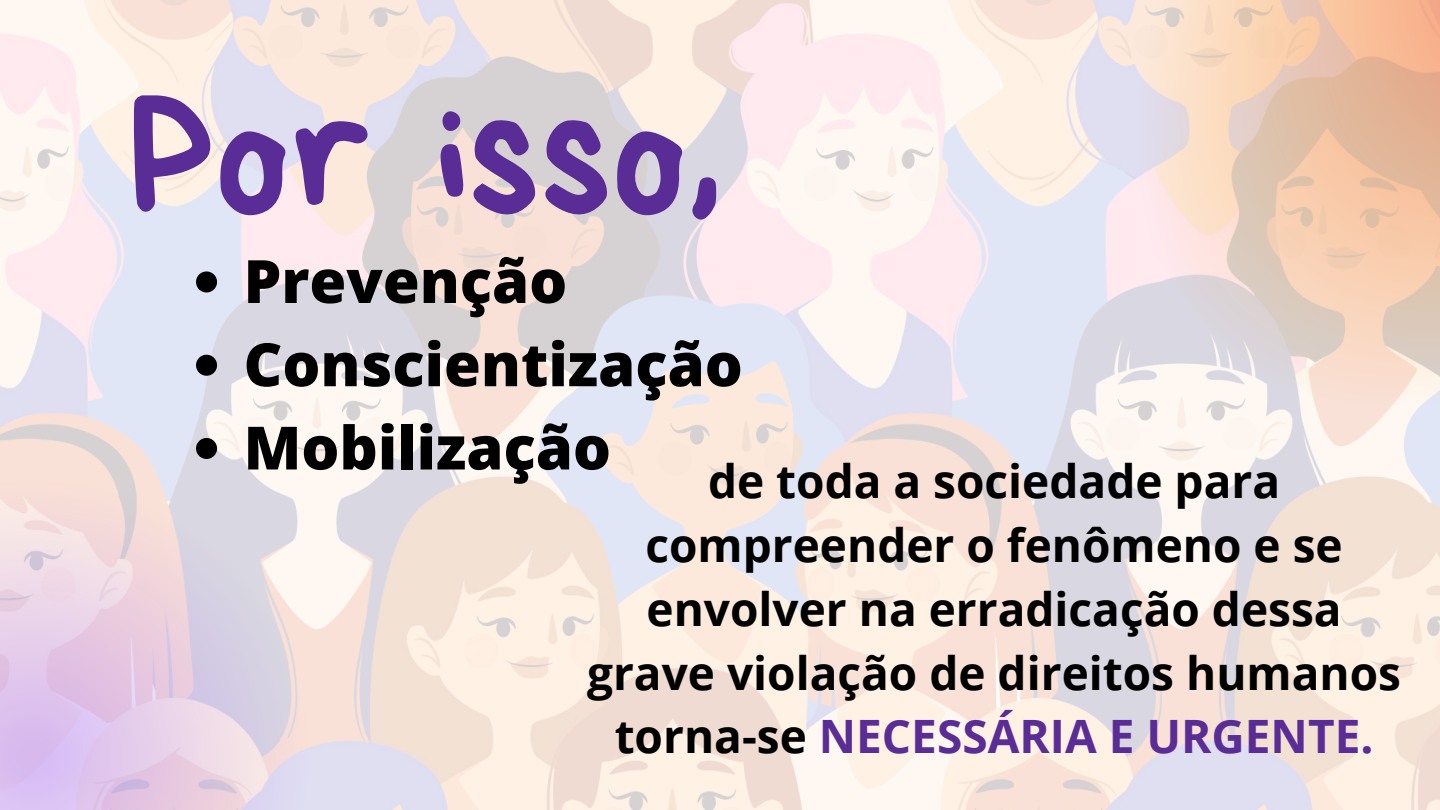
<style>
.page{position:relative;width:1440px;height:810px;background:#fff}
.page>*{position:absolute;margin:0;border:0;box-sizing:border-box;transform-origin:0 0}
.t1{font:169.5px "Bryndan Write";color:#5a2c96}
.t2{font:800 59.7px "Open Sans";color:#000}
.t3{font:700 46px/63.8px "Open Sans";color:#000;text-align:center}
.s1{color:#5a2c96}
</style>
<div class="page">
<img style="left:0;top:0;width:1440px;height:810px">
<svg style="left:0;top:453px;width:335px;height:357px;background:#e7d5e4"></svg>
<svg style="left:857px;top:0;width:583px;height:684px;background:#f0e0da"></svg>
<svg style="left:196px;top:271px;width:21px;height:21px"></svg>
<svg style="left:196px;top:355px;width:21px;height:21px"></svg>
<svg style="left:196px;top:438px;width:21px;height:21px"></svg>
<p class="t1" style="left:129px;top:73px;width:594px">Por isso,</p>
<p class="t2" style="left:244px;top:239px;width:325px">Prevenção</p>
<p class="t2" style="left:244px;top:322px;width:501px">Conscientização</p>
<p class="t2" style="left:244px;top:406px;width:369px">Mobilização</p>
<p class="t3" style="left:587px;top:449px;width:816px">de toda a sociedade para compreender o fenômeno e se envolver na erradicação dessa grave violação de direitos humanos torna-se <span class="s1">NECESSÁRIA E URGENTE.</span></p>
</div>
